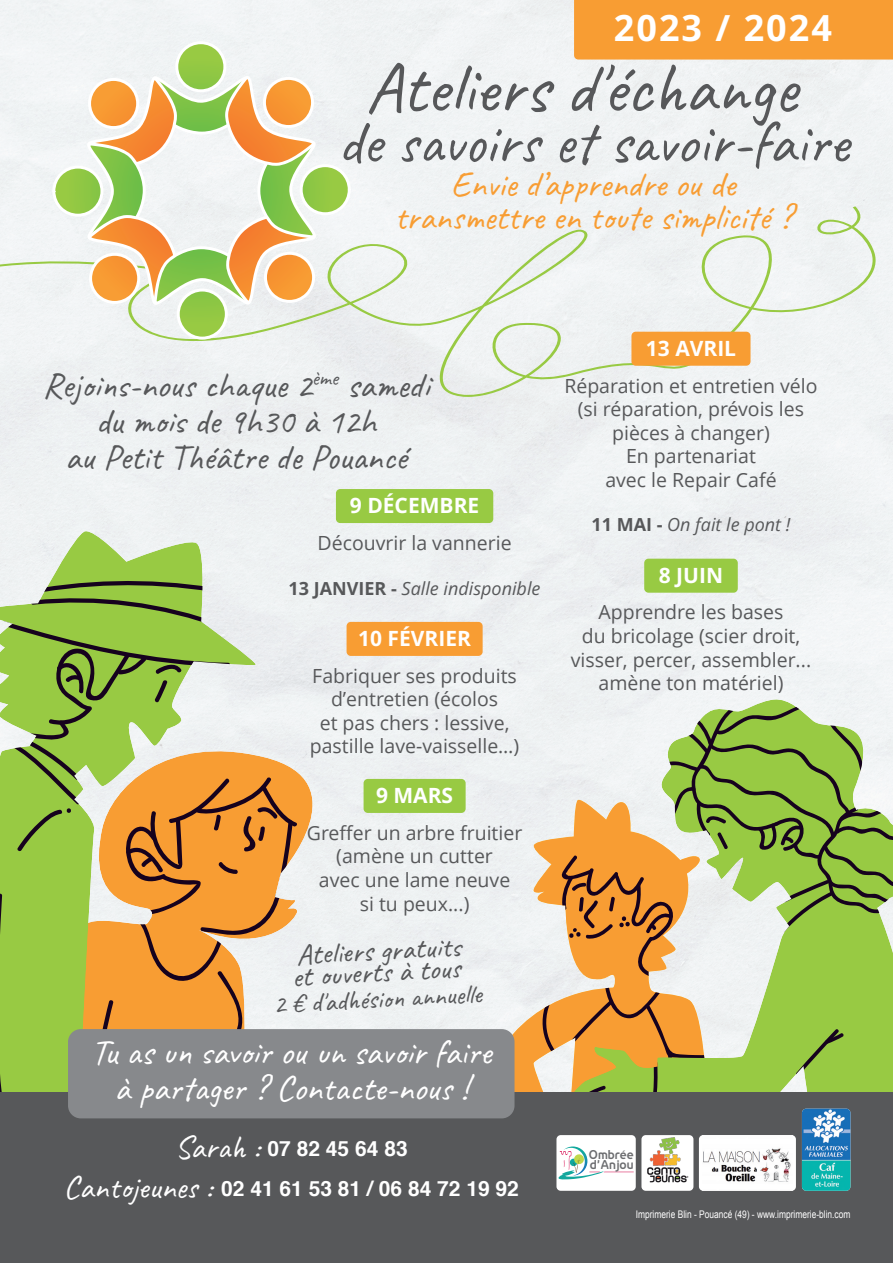
<style>
.page{position:relative;width:893px;height:1263px;background:#fff}
.page>*{position:absolute;margin:0;border:0;box-sizing:border-box;transform-origin:0 0}
.t1{font:72px "Caveat";color:#57585a}
.t2{font:61.5px "Caveat";color:#57585a}
.t3{font:36px/36px "Caveat";color:#57585a;text-align:center}
.t4{font:36px/36px "Caveat";color:#fff;text-align:center}
.t5{font:36px/33px "Caveat";color:#f89d33;text-align:center}
.t6{font:700 36px "Open Sans";letter-spacing:.055em;color:#fff}
.t7{font:30px/21.6px "Caveat";color:#57585a}
.t8{font:27px "Caveat";color:#57585a}
.t9{font:700 21px "Helvetica";color:#fff}
.t10{font:700 21px "Open Sans";color:#fff}
.t11{font:19.5px/23.5px "Open Sans";color:#57585a;text-align:center}
.t12{font:italic 18px "Open Sans";color:#57585a}
.t13{font:700 11.7px/10.2px "Nevo";color:#6c6d70}
.t14{font:10.5px "Arial";color:#fff;scale:.8 1}
.s1{font-weight:700;font-style:normal}
.s2{font-family:"Caveat";font-weight:400;font-size:33px}
</style>
<div class="page">
<div style="left:0;top:206px;width:880px;height:194px;background:#eff2f3"></div>
<div style="left:298px;top:733px;width:64px;height:296px;background:#eef1f2"></div>
<svg style="left:493px;top:796px;width:44px;height:297px;fill:#eef0f2"></svg>
<svg style="left:537px;top:698px;width:356px;height:395px"></svg>
<svg style="left:0;top:529px;width:259px;height:48px;fill:#edf0f1"></svg>
<svg style="left:0;top:577px;width:298px;height:516px;background:#bfb864"></svg>
<svg style="left:52px;top:41px;width:299px;height:299px"></svg>
<div style="left:0;top:1093px;width:893px;height:170px;background:#57585a"></div>
<div style="left:641px;top:1135px;width:52px;height:56px;background:#fff;border-radius:4px"></div>
<img style="left:641px;top:1137px;width:52px;height:52px">
<img style="left:802px;top:1109px;width:48px;height:82px;border-radius:4px">
<div style="left:699px;top:1135px;width:97px;height:56px;background:#fff;border-radius:4px"></div>
<img style="left:702px;top:1148px;width:91px;height:43px">
<div style="left:556px;top:1135px;width:80px;height:56px;background:#fff;border-radius:4px"></div>
<svg style="left:558px;top:1146px;width:76px;height:33px"></svg>
<div style="left:68px;top:1029px;width:446px;height:89px;background:#87898c;border-radius:13px"></div>
<div style="left:336px;top:489px;width:157px;height:34px;background:#98ca43;border-radius:4px"></div>
<div style="left:347px;top:622px;width:136px;height:34px;background:#f89d33;border-radius:4px"></div>
<div style="left:364px;top:779px;width:102px;height:34px;background:#98ca43;border-radius:4px"></div>
<div style="left:644px;top:559px;width:94px;height:34px;background:#98ca43;border-radius:4px"></div>
<div style="left:631px;top:332px;width:119px;height:34px;background:#f89d33;border-radius:4px"></div>
<div style="left:574px;top:0;width:319px;height:60px;background:#f89d33"></div>
<p class="t6" style="left:614px;top:3px;width:220px">2023 / 2024</p>
<p class="t1" style="left:365px;top:43px;width:433px">Ateliers d'échange</p>
<p class="t2" style="left:338px;top:103px;width:513px">de savoirs et savoir-faire</p>
<p class="t5" style="left:394px;top:168px;width:399px">Envie d’apprendre ou de transmettre en toute simplicité ?</p>
<p class="t3" style="left:43px;top:367px;width:388px">Rejoins-nous chaque 2<sup>ème</sup> samedi du mois de 9h30 à 12h<br>au Petit Théâtre de Pouancé</p>
<p class="t10" style="left:350px;top:490px;width:131px">9 DÉCEMBRE</p>
<p class="t11" style="left:318px;top:530px;width:196px">Découvrir la vannerie</p>
<p class="t12" style="left:289px;top:575px;width:253px"><span class="s1">13 JANVIER -</span> Salle indisponible</p>
<p class="t10" style="left:358px;top:623px;width:114px">10 FÉVRIER</p>
<p class="t11" style="left:310px;top:663px;width:211px">Fabriquer ses produits d’entretien (écolos<br>et pas chers : lessive, pastille lave-vaisselle…)</p>
<p class="t10" style="left:376px;top:780px;width:79px">9 MARS</p>
<p class="t11" style="left:307px;top:820px;width:217px">Greffer un arbre fruitier (amène un cutter<br>avec une lame neuve<br>si tu peux...)</p>
<p class="t7" style="left:290px;top:944px;width:172px;rotate:-3deg">Ateliers gratuits et ouverts à tous</p>
<p class="t8" style="left:272px;top:987px;width:210px;rotate:-3deg">2 € d'adhésion annuelle</p>
<p class="t4" style="left:91px;top:1034px;width:402px">Tu as un savoir ou un savoir faire à partager ? Contacte-nous !</p>
<p class="t9" style="left:175px;top:1140px;width:234px"><span class="s2">Sarah :</span> 07 82 45 64 83</p>
<p class="t9" style="left:64px;top:1180px;width:457px"><span class="s2">Cantojeunes :</span> 02 41 61 53 81 / 06 84 72 19 92</p>
<p class="t10" style="left:646px;top:333px;width:92px">13 AVRIL</p>
<p class="t11" style="left:564px;top:373px;width:255px">Réparation et entretien vélo (si réparation, prévois les pièces à changer)<br>En partenariat<br>avec le Repair Café</p>
<p class="t12" style="left:591px;top:512px;width:201px"><span class="s1">11 MAI -</span> On fait le pont !</p>
<p class="t10" style="left:659px;top:560px;width:66px">8 JUIN</p>
<p class="t11" style="left:571px;top:600px;width:242px">Apprendre les bases<br>du bricolage (scier droit, visser, percer, assembler... amène ton matériel)</p>
<p class="t13" style="left:589px;top:1149px;width:46px">Ombrée d’Anjou</p>
<p class="t14" style="left:636px;top:1209px;width:270px">Imprimerie Blin - Pouancé (49) - www.imprimerie-blin.com</p>
</div>
